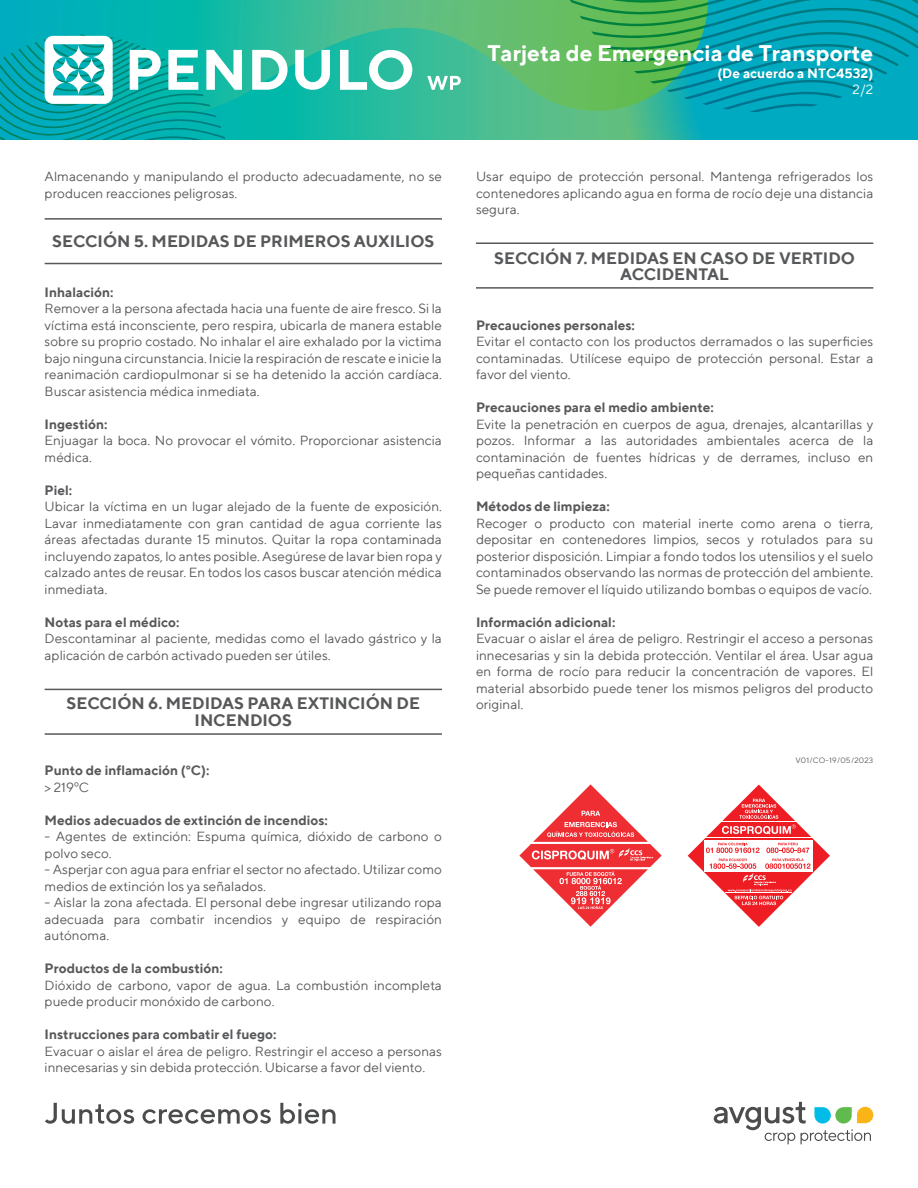
<style>
.page{position:relative;width:918px;height:1188px;background:#fff}
.page>*{position:absolute;margin:0;border:0;box-sizing:border-box;transform-origin:0 0}
.t1{font:700 22.5px "TT Norms";color:#fff}
.t2{font:700 16.5px/16.5px "TT Norms";color:#57585a;text-align:center}
.t3{font:13.5px/16.5px "TT Norms";color:#57585a;text-align:justify}
.t4{font:700 13.5px "TT Norms";color:#57585a}
.t5{font:700 13.5px "TT Norms";color:#fff}
.t6{font:13.5px "TT Norms";color:#fff}
.t7{font:7.8px "TT Norms";letter-spacing:.02em;color:#57585a}
</style>
<div class="page">
<hr style="left:45px;top:689px;width:397px;height:1px;background:#57585a">
<hr style="left:45px;top:733px;width:397px;height:2px;background:#57585a">
<hr style="left:45px;top:218px;width:397px;height:2px;background:#57585a">
<hr style="left:45px;top:263px;width:397px;height:1px;background:#57585a">
<hr style="left:476px;top:242px;width:397px;height:2px;background:#57585a">
<hr style="left:476px;top:287px;width:397px;height:2px;background:#57585a">
<svg style="left:242px;top:123px;width:332px;height:16px;background:#2ebb9a"></svg>
<svg style="left:0;top:0;width:574px;height:123px;background:#35ba93"></svg>
<svg style="left:574px;top:0;width:344px;height:139px;background:#1ba99a"></svg>
<svg style="left:714px;top:1102px;width:159px;height:42px"></svg>
<svg style="left:45px;top:1103px;width:89px;height:21px"></svg>
<svg style="left:143px;top:1109px;width:128px;height:15px"></svg>
<svg style="left:280px;top:1103px;width:56px;height:21px"></svg>
<svg style="left:519px;top:784px;width:143px;height:143px"></svg>
<svg style="left:687px;top:784px;width:143px;height:143px"></svg>
<svg style="left:0;top:36px;width:242px;height:103px"></svg>
<svg style="left:252px;top:50px;width:36px;height:40px"></svg>
<svg style="left:295px;top:50px;width:35px;height:40px"></svg>
<svg style="left:340px;top:50px;width:72px;height:40px"></svg>
<svg style="left:427px;top:76px;width:34px;height:14px"></svg>
<p class="t3" style="left:45px;top:168px;width:399px">Almacenando y manipulando el producto adecuadamente, no se producen reacciones peligrosas.</p>
<p class="t2" style="left:52px;top:233px;width:384px">SECCIÓN 5. MEDIDAS DE PRIMEROS AUXILIOS</p>
<p class="t4" style="left:45px;top:283px;width:70px">Inhalación:</p>
<p class="t3" style="left:45px;top:300px;width:399px">Remover a la persona afectada hacia una fuente de aire fresco. Si la víctima está inconsciente, pero respira, ubicarla de manera estable sobre su proprio costado. No inhalar el aire exhalado por la victima bajo ninguna circunstancia. Inicie la respiración de rescate e inicie la reanimación cardiopulmonar si se ha detenido la acción cardíaca.<br>Buscar asistencia médica inmediata.</p>
<p class="t4" style="left:45px;top:415px;width:64px">Ingestión:</p>
<p class="t3" style="left:45px;top:432px;width:399px">Enjuagar la boca. No provocar el vómito. Proporcionar asistencia médica.</p>
<p class="t4" style="left:45px;top:481px;width:29px">Piel:</p>
<p class="t3" style="left:45px;top:498px;width:399px">Ubicar la víctima en un lugar alejado de la fuente de exposición.<br>Lavar inmediatamente con gran cantidad de agua corriente las áreas afectadas durante 15 minutos. Quitar la ropa contaminada incluyendo zapatos, lo antes posible. Asegúrese de lavar bien ropa y calzado antes de reusar. En todos los casos buscar atención médica inmediata.</p>
<p class="t4" style="left:45px;top:613px;width:136px">Notas para el médico:</p>
<p class="t3" style="left:45px;top:630px;width:399px">Descontaminar al paciente, medidas como el lavado gástrico y la aplicación de carbón activado pueden ser útiles.</p>
<p class="t2" style="left:67px;top:695px;width:355px">SECCIÓN 6. MEDIDAS PARA EXTINCIÓN DE<br>INCENDIOS</p>
<p class="t4" style="left:45px;top:762px;width:166px">Punto de inflamación (°C):</p>
<p class="t3" style="left:45px;top:778px;width:46px">&gt; 219ºC</p>
<p class="t4" style="left:45px;top:811px;width:285px">Medios adecuados de extinción de incendios:</p>
<p class="t3" style="left:45px;top:828px;width:399px">- Agentes de extinción: Espuma química, dióxido de carbono o polvo seco.</p>
<p class="t3" style="left:45px;top:861px;width:399px">- Asperjar con agua para enfriar el sector no afectado. Utilizar como medios de extinción los ya señalados.</p>
<p class="t3" style="left:45px;top:894px;width:399px">- Aislar la zona afectada. El personal debe ingresar utilizando ropa adecuada para combatir incendios y equipo de respiración autónoma.</p>
<p class="t4" style="left:45px;top:960px;width:180px">Productos de la combustión:</p>
<p class="t3" style="left:45px;top:976px;width:399px">Dióxido de carbono, vapor de agua. La combustión incompleta puede producir monóxido de carbono.</p>
<p class="t4" style="left:45px;top:1026px;width:233px">Instrucciones para combatir el fuego:</p>
<p class="t3" style="left:45px;top:1042px;width:399px">Evacuar o aislar el área de peligro. Restringir el acceso a personas innecesarias y sin debida protección. Ubicarse a favor del viento.</p>
<h1 class="t1" style="left:487px;top:39px;width:387px">Tarjeta de Emergencia de Transporte</h1>
<p class="t5" style="left:717px;top:64px;width:157px">(De acuerdo a NTC4532)</p>
<p class="t6" style="left:853px;top:81px;width:22px">2/2</p>
<p class="t3" style="left:476px;top:168px;width:399px">Usar equipo de protección personal. Mantenga refrigerados los contenedores aplicando agua en forma de rocío deje una distancia segura.</p>
<p class="t2" style="left:494px;top:249px;width:362px">SECCIÓN 7. MEDIDAS EN CASO DE VERTIDO<br>ACCIDENTAL</p>
<p class="t4" style="left:476px;top:316px;width:160px">Precauciones personales:</p>
<p class="t3" style="left:476px;top:333px;width:399px">Evitar el contacto con los productos derramados o las superficies contaminadas. Utilícese equipo de protección personal. Estar a favor del viento.</p>
<p class="t4" style="left:476px;top:399px;width:239px">Precauciones para el medio ambiente:</p>
<p class="t3" style="left:476px;top:415px;width:399px">Evite la penetración en cuerpos de agua, drenajes, alcantarillas y pozos. Informar a las autoridades ambientales acerca de la contaminación de fuentes hídricas y de derrames, incluso en pequeñas cantidades.</p>
<p class="t4" style="left:476px;top:498px;width:135px">Métodos de limpieza:</p>
<p class="t3" style="left:476px;top:514px;width:399px">Recoger o producto con material inerte como arena o tierra, depositar en contenedores limpios, secos y rotulados para su posterior disposición. Limpiar a fondo todos los utensilios y el suelo contaminados observando las normas de protección del ambiente.<br>Se puede remover el líquido utilizando bombas o equipos de vacío.</p>
<p class="t4" style="left:476px;top:613px;width:141px">Información adicional:</p>
<p class="t3" style="left:476px;top:630px;width:399px">Evacuar o aislar el área de peligro. Restringir el acceso a personas innecesarias y sin la debida protección. Ventilar el área. Usar agua en forma de rocío para reducir la concentración de vapores. El material absorbido puede tener los mismos peligros del producto original.</p>
<p class="t7" style="left:795px;top:755px;width:79px">V01/CO-19/05/2023</p>
</div>
